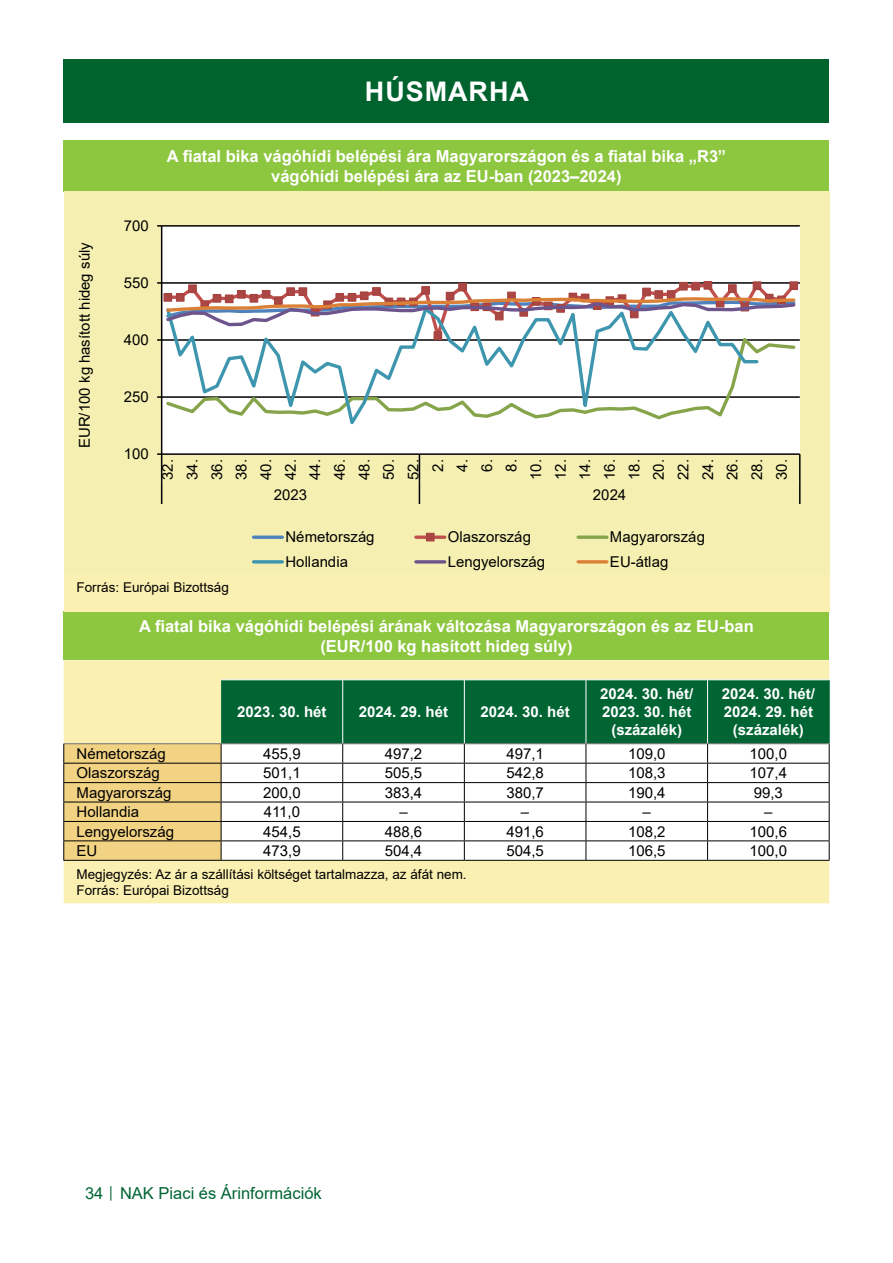
<style>
.page{position:relative;width:893px;height:1263px;background:#fff}
.page>*{position:absolute;margin:0;border:0;box-sizing:border-box;transform-origin:0 0}
.Cím_01_tartalomjegyzeken_kivul{font:700 27px "Arial";letter-spacing:.035em;color:#fff}
.Tablazat_cime{font:700 16.5px/19.8px "Arial";color:#fff;text-align:center}
.t1{font:16.5px "Arial";color:#006533}
.Tablazat_bal_kategoria{font:15px/24.6px "Arial";color:#000;text-align:center}
.Tablazat_kozep_ertek{font:15px "Arial";color:#000}
.Tablazat_fejlece_kozep{font:700 15px/18px "Arial";color:#fff;text-align:center}
.Tablazat_forrasa{font:13.5px/16.2px "Arial";color:#000}
.s1{font-size:12px}
</style>
<div class="page">
<div style="left:64px;top:60px;width:765px;height:63px;background:#00632e"></div>
<div style="left:64px;top:611px;width:765px;height:49px;background:#8dc63f"></div>
<div style="left:64px;top:660px;width:765px;height:243px;background:#faf0b1"></div>
<hr style="left:221px;top:679px;width:122px;height:1px;background:#fff">
<hr style="left:343px;top:679px;width:121px;height:1px;background:#fff">
<hr style="left:464px;top:679px;width:122px;height:1px;background:#fff">
<hr style="left:586px;top:679px;width:122px;height:1px;background:#fff">
<hr style="left:708px;top:679px;width:122px;height:1px;background:#fff">
<hr style="left:63px;top:860px;width:158px;height:1px;background:#000">
<hr style="left:221px;top:860px;width:122px;height:1px;background:#000">
<hr style="left:343px;top:860px;width:121px;height:1px;background:#000">
<hr style="left:464px;top:860px;width:122px;height:1px;background:#000">
<hr style="left:586px;top:860px;width:122px;height:1px;background:#000">
<hr style="left:708px;top:860px;width:122px;height:1px;background:#000">
<svg style="left:63px;top:680px;width:767px;height:180px"></svg>
<div style="left:64px;top:140px;width:765px;height:51px;background:#8dc63f"></div>
<div style="left:64px;top:574px;width:765px;height:37px;background:#faf0b1"></div>
<div style="left:64px;top:191px;width:765px;height:383px;background:#f5f0b1"></div>
<div style="left:162px;top:226px;width:638px;height:228px;background:#fff"></div>
<hr style="left:162px;top:396px;width:638px;height:2px;background:#000">
<hr style="left:162px;top:339px;width:638px;height:2px;background:#000">
<hr style="left:162px;top:282px;width:638px;height:2px;background:#000">
<hr style="left:162px;top:225px;width:638px;height:2px;background:#000">
<hr style="left:161px;top:226px;width:1px;height:228px;background:#000">
<hr style="left:162px;top:453px;width:638px;height:2px;background:#000">
<svg style="left:157px;top:453px;width:5px;height:51px"></svg>
<svg style="left:419px;top:455px;width:1px;height:49px"></svg>
<svg style="left:799px;top:454px;width:1px;height:50px"></svg>
<svg style="left:164px;top:347px;width:596px;height:78px"></svg>
<svg style="left:157px;top:280px;width:641px;height:67px"></svg>
<svg style="left:254px;top:535px;width:28px;height:4px"></svg>
<svg style="left:416px;top:535px;width:29px;height:4px"></svg>
<div style="left:426px;top:533px;width:9px;height:8px;background:#aa4643"></div>
<svg style="left:578px;top:535px;width:29px;height:4px"></svg>
<hr style="left:254px;top:560px;width:28px;height:3px;background:#3d96ae">
<hr style="left:416px;top:560px;width:29px;height:3px;background:#6e548d">
<hr style="left:578px;top:560px;width:29px;height:3px;background:#da8137">
<p class="Cím_01_tartalomjegyzeken_kivul" style="left:365px;top:73px;width:166px">HÚSMARHA</p>
<p class="Tablazat_bal_kategoria" style="left:72px;top:448px;width:207px;rotate:-90deg">EUR/100 kg hasított hideg súly</p>
<p class="Tablazat_bal_kategoria" style="left:124px;top:213px;width:27px">700</p>
<p class="Tablazat_bal_kategoria" style="left:124px;top:270px;width:27px">550</p>
<p class="Tablazat_bal_kategoria" style="left:124px;top:327px;width:27px">400</p>
<p class="Tablazat_bal_kategoria" style="left:124px;top:384px;width:27px">250</p>
<p class="Tablazat_cime" style="left:167px;top:146px;width:561px">A fiatal bika vágóhídi belépési ára Magyarországon és a fiatal bika „R3” vágóhídi belépési ára az EU-ban (2023–2024)</p>
<p class="Tablazat_bal_kategoria" style="left:124px;top:441px;width:27px">100</p>
<p class="Tablazat_bal_kategoria" style="left:155px;top:480px;width:22px;rotate:-90deg">32.<br>34.<br>36.<br>38.<br>40.<br>42.<br>44.<br>46.<br>48.<br>50.<br>52.<br>2.<br>4.<br>6.<br>8.<br>10.<br>12.<br>14.<br>16.<br>18.<br>20.<br>22.<br>24.<br>26.<br>28.<br>30.</p>
<p class="Tablazat_bal_kategoria" style="left:274px;top:482px;width:35px">2023</p>
<p class="Tablazat_bal_kategoria" style="left:593px;top:482px;width:35px">2024</p>
<p class="Tablazat_bal_kategoria" style="left:285px;top:524px;width:91px">Németország</p>
<p class="Tablazat_bal_kategoria" style="left:448px;top:524px;width:85px">Olaszország</p>
<p class="Tablazat_bal_kategoria" style="left:610px;top:524px;width:97px">Magyarország</p>
<p class="Tablazat_bal_kategoria" style="left:285px;top:549px;width:64px">Hollandia</p>
<p class="Tablazat_bal_kategoria" style="left:448px;top:549px;width:99px">Lengyelország</p>
<p class="Tablazat_bal_kategoria" style="left:610px;top:549px;width:60px">EU-átlag</p>
<p class="Tablazat_forrasa" style="left:77px;top:579px;width:154px">Forrás: Európai Bizottság</p>
<p class="Tablazat_cime" style="left:139px;top:616px;width:616px">A fiatal bika vágóhídi belépési árának változása Magyarországon és az EU-ban (EUR/100 kg hasított hideg súly)</p>
<p class="Tablazat_fejlece_kozep" style="left:237px;top:703px;width:91px">2023. 30. hét</p>
<p class="Tablazat_fejlece_kozep" style="left:359px;top:703px;width:91px">2024. 29. hét</p>
<p class="Tablazat_fejlece_kozep" style="left:480px;top:703px;width:91px">2024. 30. hét</p>
<p class="Tablazat_fejlece_kozep" style="left:600px;top:685px;width:95px">2024. 30. hét/<br>2023. 30. hét (százalék)</p>
<p class="Tablazat_fejlece_kozep" style="left:722px;top:685px;width:95px">2024. 30. hét/<br>2024. 29. hét (százalék)</p>
<p class="Tablazat_bal_kategoria" style="left:77px;top:741px;width:91px">Németország</p>
<p class="Tablazat_kozep_ertek" style="left:263px;top:743px;width:39px">455,9</p>
<p class="Tablazat_kozep_ertek" style="left:385px;top:743px;width:39px">497,2</p>
<p class="Tablazat_kozep_ertek" style="left:506px;top:743px;width:39px">497,1</p>
<p class="Tablazat_kozep_ertek" style="left:628px;top:743px;width:39px">109,0</p>
<p class="Tablazat_kozep_ertek" style="left:750px;top:743px;width:39px">100,0</p>
<p class="Tablazat_bal_kategoria" style="left:77px;top:761px;width:85px">Olaszország</p>
<p class="Tablazat_kozep_ertek" style="left:263px;top:763px;width:39px">501,1</p>
<p class="Tablazat_kozep_ertek" style="left:385px;top:763px;width:39px">505,5</p>
<p class="Tablazat_kozep_ertek" style="left:506px;top:763px;width:39px">542,8</p>
<p class="Tablazat_kozep_ertek" style="left:628px;top:763px;width:39px">108,3</p>
<p class="Tablazat_kozep_ertek" style="left:750px;top:763px;width:39px">107,4</p>
<p class="Tablazat_bal_kategoria" style="left:77px;top:780px;width:97px">Magyarország</p>
<p class="Tablazat_kozep_ertek" style="left:263px;top:782px;width:39px">200,0</p>
<p class="Tablazat_kozep_ertek" style="left:385px;top:782px;width:39px">383,4</p>
<p class="Tablazat_kozep_ertek" style="left:506px;top:782px;width:39px">380,7</p>
<p class="Tablazat_kozep_ertek" style="left:628px;top:782px;width:39px">190,4</p>
<p class="Tablazat_kozep_ertek" style="left:754px;top:782px;width:31px">99,3</p>
<p class="Tablazat_bal_kategoria" style="left:77px;top:799px;width:64px">Hollandia</p>
<p class="Tablazat_kozep_ertek" style="left:264px;top:802px;width:38px">411,0</p>
<p class="Tablazat_kozep_ertek" style="left:399px;top:802px;width:10px">–</p>
<p class="Tablazat_kozep_ertek" style="left:521px;top:802px;width:10px">–</p>
<p class="Tablazat_kozep_ertek" style="left:643px;top:802px;width:10px">–</p>
<p class="Tablazat_kozep_ertek" style="left:764px;top:802px;width:10px">–</p>
<p class="Tablazat_bal_kategoria" style="left:77px;top:819px;width:99px">Lengyelország</p>
<p class="Tablazat_kozep_ertek" style="left:263px;top:821px;width:39px">454,5</p>
<p class="Tablazat_kozep_ertek" style="left:385px;top:821px;width:39px">488,6</p>
<p class="Tablazat_kozep_ertek" style="left:506px;top:821px;width:39px">491,6</p>
<p class="Tablazat_kozep_ertek" style="left:628px;top:821px;width:39px">108,2</p>
<p class="Tablazat_kozep_ertek" style="left:750px;top:821px;width:39px">100,6</p>
<p class="Tablazat_bal_kategoria" style="left:77px;top:838px;width:22px">EU</p>
<p class="Tablazat_kozep_ertek" style="left:263px;top:840px;width:39px">473,9</p>
<p class="Tablazat_kozep_ertek" style="left:385px;top:840px;width:39px">504,4</p>
<p class="Tablazat_kozep_ertek" style="left:506px;top:840px;width:39px">504,5</p>
<p class="Tablazat_kozep_ertek" style="left:628px;top:840px;width:39px">106,5</p>
<p class="Tablazat_kozep_ertek" style="left:750px;top:840px;width:39px">100,0</p>
<p class="Tablazat_forrasa" style="left:77px;top:866px;width:392px">Megjegyzés: Az ár a szállítási költséget tartalmazza, az áfát nem.<br>Forrás: Európai Bizottság</p>
<p class="t1" style="left:85px;top:1182px;width:238px">34 <span class="s1">│</span> NAK Piaci és Árinformációk</p>
</div>
